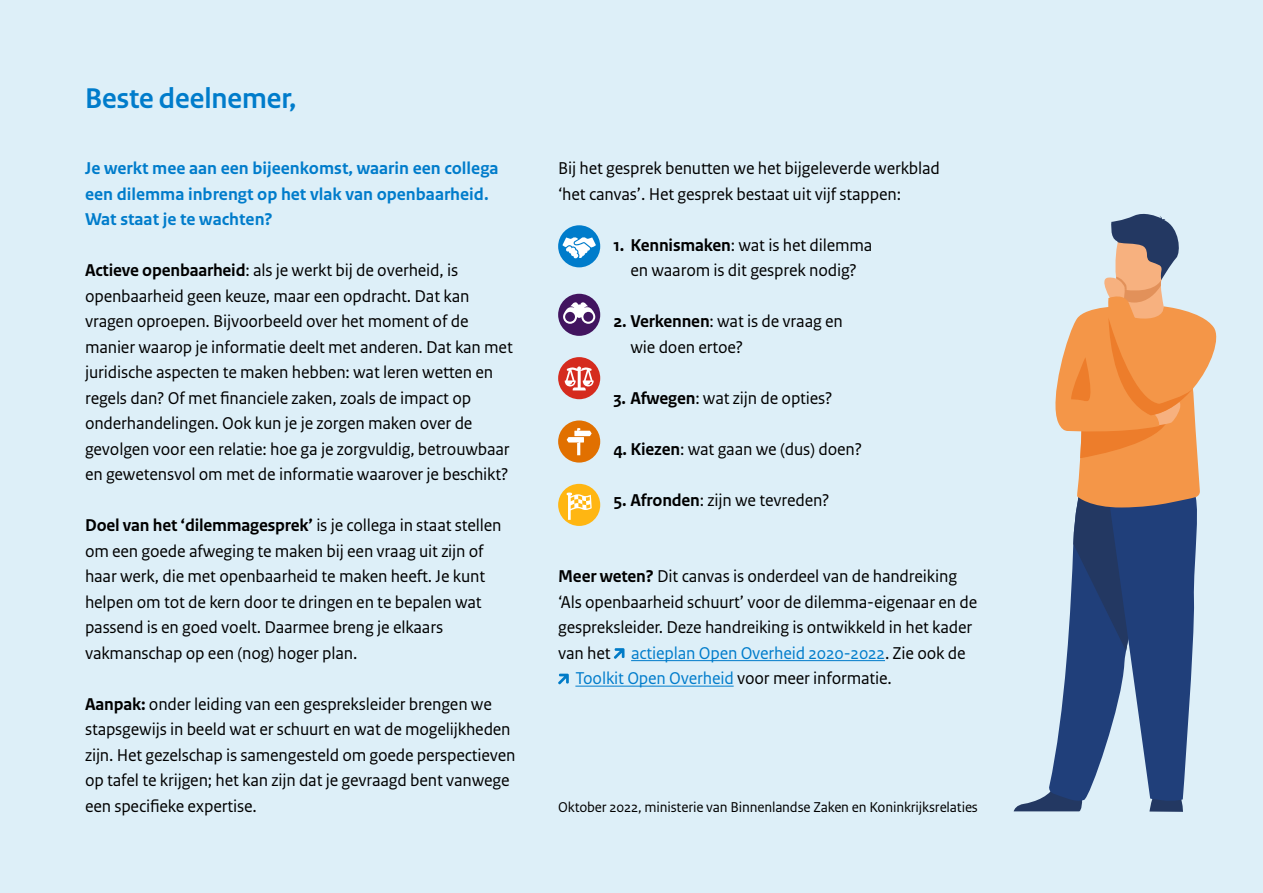
<style>
.page{position:relative;width:1263px;height:893px;background:#ddeff8}
.page>*{position:absolute;margin:0;border:0;box-sizing:border-box;transform-origin:0 0}
.H2-Kop_36pt{font:700 30px "Rijksoverheid Sans Heading";color:#007ccb}
.OoO_Platte_tekst{font:18px/25.5px "Rijksoverheid Sans Text";letter-spacing:-.01em;color:#000}
.OoO_Platte_tekst-2{font:700 18px/25.5px "Rijksoverheid Sans Text";color:#007ccb}
.OoO_Platte_tekst-3{font:18px "Rijksoverheid Sans Text";letter-spacing:-.01em;color:#007ccb}
.OoO_Platte_tekst-4{font:15px "Rijksoverheid Sans Text";letter-spacing:-.01em;color:#000}
.s1{font-weight:700}
.s2{color:#000}
</style>
<div class="page">
<svg style="left:1014px;top:214px;width:202px;height:598px"></svg>
<hr style="left:631px;top:660px;width:254px;height:1px;background:#007ccb">
<hr style="left:575px;top:686px;width:159px;height:1px;background:#007ccb">
<svg style="left:614px;top:648px;width:10px;height:11px"></svg>
<svg style="left:558px;top:674px;width:11px;height:10px"></svg>
<div style="left:558px;top:225px;width:42px;height:42px;background:#007ccb;border-radius:50%"></div>
<svg style="left:562px;top:237px;width:34px;height:22px"></svg>
<div style="left:558px;top:294px;width:42px;height:42px;background:#42145f;border-radius:50%"></div>
<svg style="left:563px;top:301px;width:32px;height:23px"></svg>
<div style="left:558px;top:357px;width:42px;height:42px;background:#d52b1e;border-radius:50%"></div>
<svg style="left:565px;top:366px;width:29px;height:24px"></svg>
<div style="left:558px;top:420px;width:42px;height:43px;background:#e17000;border-radius:50%"></div>
<svg style="left:567px;top:428px;width:25px;height:27px"></svg>
<div style="left:558px;top:484px;width:42px;height:42px;background:#ffb612;border-radius:50%"></div>
<svg style="left:567px;top:493px;width:25px;height:27px"></svg>
<h2 class="H2-Kop_36pt" style="left:85px;top:81px;width:212px">Beste deelnemer,</h2>
<p class="OoO_Platte_tekst-2" style="left:85px;top:156px;width:415px">Je werkt mee aan een bijeenkomst, waarin een collega een dilemma inbrengt op het vlak van openbaarheid.<br>Wat staat je te wachten?</p>
<p class="OoO_Platte_tekst" style="left:85px;top:258px;width:429px"><span class="s1">Actieve openbaarheid</span>: als je werkt bij de overheid, is openbaarheid geen keuze, maar een opdracht. Dat kan vragen oproepen. Bijvoorbeeld over het moment of de manier waarop je informatie deelt met anderen. Dat kan met juridische aspecten te maken hebben: wat leren wetten en regels dan? Of met financiele zaken, zoals de impact op onderhandelingen. Ook kun je je zorgen maken over de gevolgen voor een relatie: hoe ga je zorgvuldig, betrouwbaar en gewetensvol om met de informatie waarover je beschikt?</p>
<p class="OoO_Platte_tekst" style="left:85px;top:513px;width:418px"><span class="s1">Doel van het ‘dilemmagesprek’</span> is je collega in staat stellen om een goede afweging te maken bij een vraag uit zijn of haar werk, die met openbaarheid te maken heeft. Je kunt helpen om tot de kern door te dringen en te bepalen wat passend is en goed voelt. Daarmee breng je elkaars vakmanschap op een (nog) hoger plan.</p>
<p class="OoO_Platte_tekst" style="left:85px;top:691px;width:432px"><span class="s1">Aanpak:</span> onder leiding van een gespreksleider brengen we stapsgewijs in beeld wat er schuurt en wat de mogelijkheden zijn. Het gezelschap is samengesteld om goede perspectieven op tafel te krijgen; het kan zijn dat je gevraagd bent vanwege een specifieke expertise.</p>
<p class="OoO_Platte_tekst" style="left:558px;top:156px;width:383px">Bij het gesprek benutten we het bijgeleverde werkblad ‘het canvas’. Het gesprek bestaat uit vijf stappen:</p>
<p class="OoO_Platte_tekst" style="left:613px;top:232px;width:261px;text-align:center"><span class="s1">1. Kennismaken</span>: wat is het dilemma en waarom is dit gesprek nodig?</p>
<p class="OoO_Platte_tekst" style="left:630px;top:309px;width:214px;text-indent:-17px"><span class="s1">2. Verkennen</span>: wat is de vraag en wie doen ertoe?</p>
<p class="OoO_Platte_tekst" style="left:613px;top:385px;width:221px"><span class="s1">3. Afwegen</span>: wat zijn de opties?</p>
<p class="OoO_Platte_tekst" style="left:613px;top:436px;width:250px"><span class="s1">4. Kiezen</span>: wat gaan we (dus) doen?</p>
<p class="OoO_Platte_tekst" style="left:613px;top:487px;width:218px"><span class="s1">5. Afronden</span>: zijn we tevreden?</p>
<p class="OoO_Platte_tekst" style="left:558px;top:564px;width:400px"><span class="s1">Meer weten?</span> Dit canvas is onderdeel van de handreiking</p>
<p class="OoO_Platte_tekst" style="left:558px;top:589px;width:421px">‘Als openbaarheid schuurt’ voor de dilemma-eigenaar en de</p>
<p class="OoO_Platte_tekst" style="left:558px;top:615px;width:416px">gespreksleider. Deze handreiking is ontwikkeld in het kader</p>
<p class="OoO_Platte_tekst-3" style="left:558px;top:643px;width:409px"><span class="s2">van het</span> actieplan Open Overheid 2020-2022<span class="s2">. Zie ook de</span></p>
<p class="OoO_Platte_tekst-3" style="left:575px;top:668px;width:318px">Toolkit Open Overheid <span class="s2">voor meer informatie.</span></p>
<p class="OoO_Platte_tekst-4" style="left:558px;top:798px;width:421px">Oktober 2022, ministerie van Binnenlandse Zaken en Koninkrijksrelaties</p>
</div>
